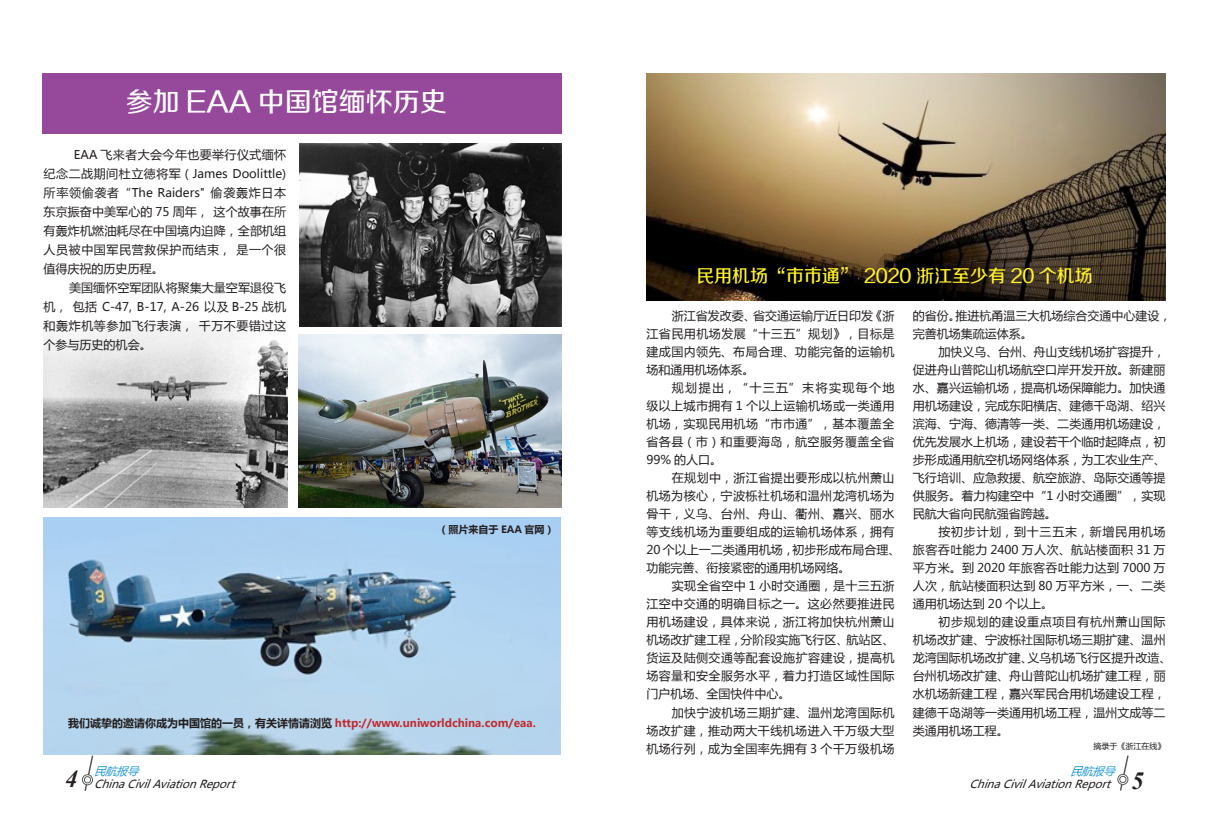
<style>
.page{position:relative;width:1208px;height:825px;background:#fff}
.page>*{position:absolute;margin:0;border:0;box-sizing:border-box;transform-origin:0 0}
.t1{font:27px "FZZZHUNHJW GB1 0";color:#fff}
.t2{font:italic 700 24.6px "Times New Roman";color:#231f20}
.t3{font:18px "FZZZHUNHJW GB1 0";color:#fff229}
.t4{font:12px/18px "Microsoft Ya Hei";letter-spacing:.015em;color:#231f20;text-align:justify}
.t5{font:12px/18px "Microsoft Ya Hei";letter-spacing:.035em;color:#231f20}
.t6{font:700 11px "Microsoft Ya Hei";color:#c0292d}
.t7{font:italic 11px "Microsoft Ya Hei";color:#231f20}
.t8{font:italic 11px "Microsoft Ya Hei";color:#1f98d5}
.t9{font:700 10px "Microsoft Ya Hei";color:#231f20}
.t10{font:8px "Microsoft Ya Hei";color:#231f20}
.s1{color:#231f20}
</style>
<div class="page">
<svg style="left:81px;top:754px;width:13px;height:37px"></svg>
<svg style="left:1117px;top:755px;width:12px;height:36px"></svg>
<img style="left:43px;top:517px;width:518px;height:237px">
<img style="left:44px;top:322px;width:244px;height:185px">
<div style="left:42px;top:73px;width:519px;height:60px;background:#96499b"></div>
<img style="left:299px;top:143px;width:262px;height:183px">
<img style="left:298px;top:334px;width:263px;height:173px">
<img style="left:646px;top:73px;width:519px;height:228px">
<p class="t1" style="left:126px;top:87px;width:322px">参加 EAA 中国馆缅怀历史</p>
<p class="t4" style="left:44px;top:144px;width:244px;line-height:19px;text-indent:30px">EAA 飞来者大会今年也要举行仪式缅怀纪念二战期间杜立徳将军（James Doolittle)所率领偷袭者“The Raiders" 偷袭轰炸日本东京振奋中美军心的 75 周年， 这个故事在所有轰炸机燃油耗尽在中国境内迫降，全部机组人员被中国军民营救保护而结束， 是一个很值得庆祝的历史历程。</p>
<p class="t4" style="left:44px;top:277px;width:244px;line-height:19px;text-indent:26px">美国缅怀空军团队将聚集大量空军退役飞机， 包括 C-47, B-17, A-26 以及 B-25 战机和轰炸机等参加飞行表演， 千万不要错过这个参与历史的机会。</p>
<p class="t9" style="left:438px;top:522px;width:117px">（照片来自于 EAA 官网）</p>
<p class="t6" style="left:68px;top:715px;width:469px"><span class="s1">我们诚挚的邀请你成为中国馆的一员，有关详情请浏览</span> http://www.uniworldchina.com/eaa.</p>
<p class="t8" style="left:94px;top:763px;width:51px">民航报导</p>
<p class="t2" style="left:66px;top:762px;width:14px">4</p>
<p class="t7" style="left:94px;top:777px;width:147px">ChinaCivilAviationReport</p>
<p class="t3" style="left:696px;top:266px;width:398px">民用机场“市市通” 2020 浙江至少有 20 个机场</p>
<p class="t4" style="left:646px;top:307px;width:250px;text-indent:26px">浙江省发改委、省交通运输厅近日印发《浙江省民用机场发展“十三五”规划》，目标是建成国内领先、布局合理、功能完备的运输机场和通用机场体系。</p>
<p class="t4" style="left:646px;top:379px;width:250px;text-indent:26px">规划提出，“十三五”末将实现每个地级以上城市拥有 1 个以上运输机场或一类通用机场，实现民用机场“市市通”，基本覆盖全省各县（市）和重要海岛，航空服务覆盖全省99% 的人口。</p>
<p class="t5" style="left:646px;top:469px;width:256px;text-indent:26px">在规划中，浙江省提出要形成以杭州萧山机场为核心，宁波栎社机场和温州龙湾机场为骨干，义乌、台州、舟山、衢州、嘉兴、丽水等支线机场为重要组成的运输机场体系，拥有<br>20 个以上一二类通用机场，初步形成布局合理、功能完善、衔接紧密的通用机场网络。</p>
<p class="t4" style="left:646px;top:577px;width:250px;text-indent:26px">实现全省空中 1 小时交通圈，是十三五浙江空中交通的明确目标之一。这必然要推进民用机场建设，具体来说，浙江将加快杭州萧山机场改扩建工程，分阶段实施飞行区、航站区、货运及陆侧交通等配套设施扩容建设，提高机场容量和安全服务水平，着力打造区域性国际门户机场、全国快件中心。</p>
<p class="t4" style="left:646px;top:703px;width:250px;text-indent:26px">加快宁波机场三期扩建、温州龙湾国际机场改扩建，推动两大干线机场进入千万级大型机场行列，成为全国率先拥有 3 个千万级机场</p>
<p class="t4" style="left:913px;top:307px;width:260px">的省份。推进杭甬温三大机场综合交通中心建设，完善机场集疏运体系。</p>
<p class="t4" style="left:913px;top:343px;width:254px;text-indent:26px">加快义乌、台州、舟山支线机场扩容提升，促进舟山普陀山机场航空口岸开发开放。新建丽水、嘉兴运输机场，提高机场保障能力。加快通用机场建设，完成东阳横店、建德千岛湖、绍兴滨海、宁海、德清等一类、二类通用机场建设，优先发展水上机场，建设若干个临时起降点，初步形成通用航空机场网络体系，为工农业生产、飞行培训、应急救援、航空旅游、岛际交通等提供服务。着力构建空中“1 小时交通圈”，实现民航大省向民航强省跨越。</p>
<p class="t4" style="left:913px;top:523px;width:254px;text-indent:26px">按初步计划，到十三五末，新增民用机场旅客吞吐能力 2400 万人次、航站楼面积 31 万平方米。到 2020 年旅客吞吐能力达到 7000 万人次，航站楼面积达到 80 万平方米，一、二类通用机场达到 20 个以上。</p>
<p class="t4" style="left:913px;top:613px;width:260px;text-align:left;text-indent:26px">初步规划的建设重点项目有杭州萧山国际机场改扩建、宁波栎社国际机场三期扩建、温州龙湾国际机场改扩建、义乌机场飞行区提升改造、台州机场改扩建、舟山普陀山机场扩建工程，丽水机场新建工程，嘉兴军民合用机场建设工程，建德千岛湖等一类通用机场工程，温州文成等二类通用机场工程。</p>
<p class="t10" style="left:1093px;top:741px;width:73px">摘录于《浙江在线》</p>
<p class="t8" style="left:1070px;top:763px;width:51px">民航报导</p>
<p class="t7" style="left:969px;top:776px;width:147px">ChinaCivilAviationReport</p>
<p class="t2" style="left:1131px;top:764px;width:14px">5</p>
</div>
